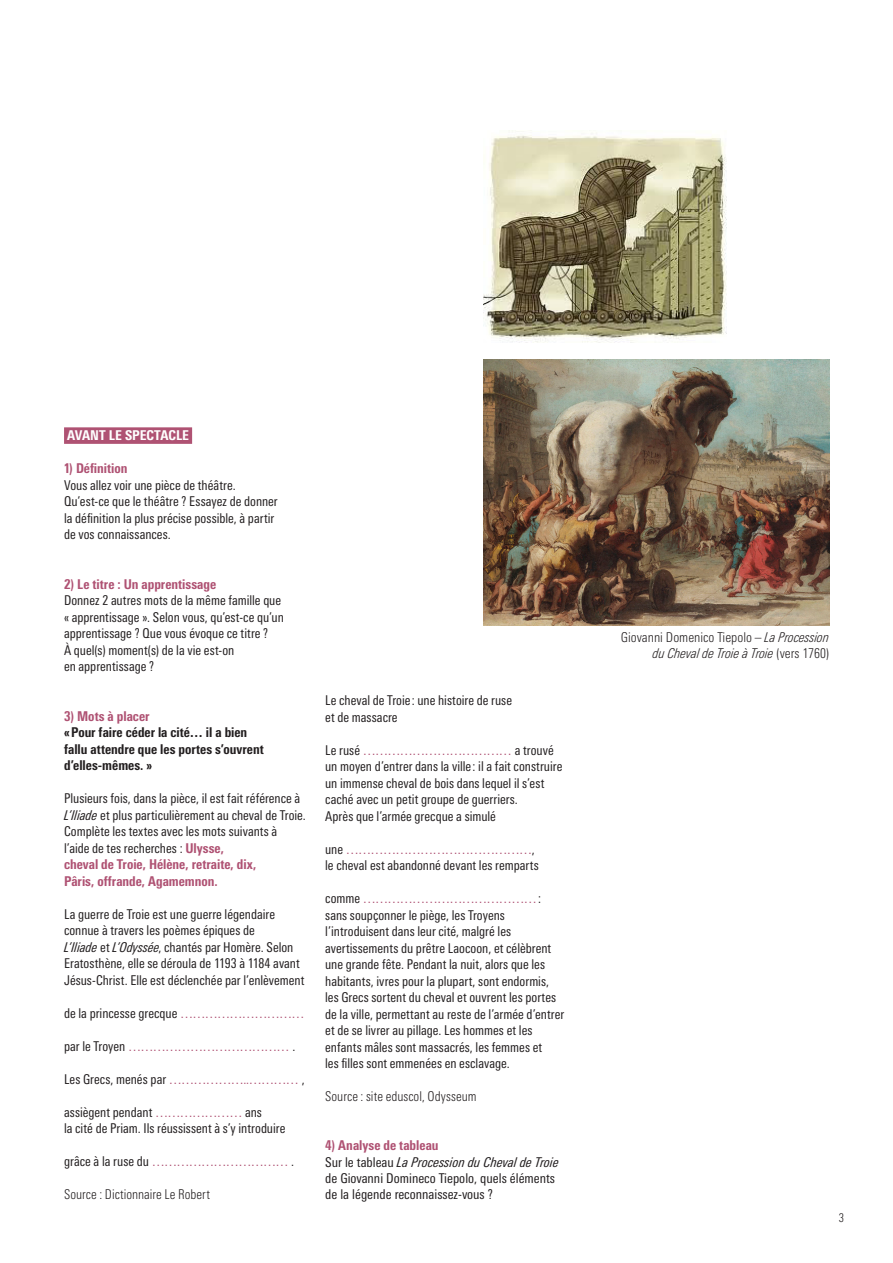
<style>
.page{position:relative;width:893px;height:1263px;background:#fff}
.page>*{position:absolute;margin:0;border:0;box-sizing:border-box;transform-origin:0 0}
._9_11_TEXTE{font:condensed 13.5px/16.5px "Univers Next Pro";color:#231f20}
._9_11_TEXTE-2{font:800 condensed 13.5px "Univers Next Pro";color:#af5273}
.t1{font:300 condensed 13.5px/16.2px "Univers Next Pro";color:#231f20;text-align:right}
._9_11_TEXTE-3{font:800 condensed 13.5px "Univers Next Pro";color:#231f20}
.t2{font:condensed 13.5px "Univers Next Pro";color:#af5273}
._9_11_TEXTE_BIBLE{font:800 condensed 13.5px "Univers Next Pro";color:#fff}
.t3{font:300 condensed 12px "Univers Next Pro";color:#231f20}
.s1{font-style:italic}
.s2{font-weight:800;color:#af5273}
.s3{color:#af5273}
.s4{color:#231f20}
</style>
<div class="page">
<div style="left:64px;top:427px;width:128px;height:17px;background:#af5273"></div>
<img style="left:484px;top:130px;width:243px;height:213px">
<img style="left:484px;top:359px;width:345px;height:266px">
<p class="_9_11_TEXTE_BIBLE" style="left:67px;top:427px;width:123px">AVANT LE SPECTACLE</p>
<p class="_9_11_TEXTE-2" style="left:64px;top:460px;width:65px">1) Définition</p>
<p class="_9_11_TEXTE" style="left:64px;top:476px;width:173px">Vous allez voir une pièce de théâtre.</p>
<p class="_9_11_TEXTE" style="left:64px;top:493px;width:215px">Qu’est-ce que le théâtre ? Essayez de donner</p>
<p class="_9_11_TEXTE" style="left:64px;top:509px;width:212px">la définition la plus précise possible, à partir</p>
<p class="_9_11_TEXTE" style="left:64px;top:526px;width:108px">de vos connaissances.</p>
<p class="_9_11_TEXTE-2" style="left:64px;top:576px;width:154px">2) Le titre : Un apprentissage</p>
<p class="_9_11_TEXTE" style="left:64px;top:592px;width:219px">Donnez 2 autres mots de la même famille que</p>
<p class="_9_11_TEXTE" style="left:64px;top:608px;width:221px">« apprentissage ». Selon vous, qu’est-ce qu’un apprentissage ? Que vous évoque ce titre ?</p>
<p class="_9_11_TEXTE" style="left:64px;top:641px;width:172px">À quel(s) moment(s) de la vie est-on</p>
<p class="_9_11_TEXTE" style="left:64px;top:658px;width:92px">en apprentissage ?</p>
<p class="_9_11_TEXTE-2" style="left:64px;top:708px;width:87px">3) Mots à placer</p>
<p class="_9_11_TEXTE-3" style="left:64px;top:724px;width:185px">«Pour faire céder la cité… il a bien</p>
<p class="_9_11_TEXTE-3" style="left:64px;top:741px;width:201px">fallu attendre que les portes s’ouvrent</p>
<p class="_9_11_TEXTE-3" style="left:64px;top:757px;width:90px">d’elles-mêmes. »</p>
<p class="_9_11_TEXTE" style="left:64px;top:790px;width:243px">Plusieurs fois, dans la pièce, il est fait référence à<br><span class="s1">L’Iliade</span> et plus particulièrement au cheval de Troie.</p>
<p class="_9_11_TEXTE" style="left:64px;top:823px;width:215px">Complète les textes avec les mots suivants à</p>
<p class="_9_11_TEXTE" style="left:64px;top:839px;width:161px">l’aide de tes recherches : <span class="s2">Ulysse,</span></p>
<p class="_9_11_TEXTE-2" style="left:64px;top:856px;width:194px">cheval de Troie, Hélène, retraite, dix,</p>
<p class="_9_11_TEXTE-2" style="left:64px;top:873px;width:155px">Pâris, offrande, Agamemnon.</p>
<p class="_9_11_TEXTE" style="left:64px;top:905px;width:212px">La guerre de Troie est une guerre légendaire connue à travers les poèmes épiques de</p>
<p class="_9_11_TEXTE" style="left:64px;top:938px;width:242px"><span class="s1">L’Iliade</span> et <span class="s1">L’Odyssée</span>, chantés par Homère. Selon<br>Eratosthène, elle se déroula de 1193 à 1184 avant<br>Jésus-Christ. Elle est déclenchée par l’enlèvement</p>
<p class="_9_11_TEXTE" style="left:64px;top:1004px;width:242px">de la princesse grecque <span class="s3">…………………………</span></p>
<p class="t2" style="left:64px;top:1038px;width:233px"><span class="s4">par le Troyen</span> ………………………………… <span class="s4">.</span></p>
<p class="_9_11_TEXTE" style="left:64px;top:1070px;width:242px">Les Grecs, menés par <span class="s3">………………..…………</span> ,</p>
<p class="_9_11_TEXTE" style="left:64px;top:1103px;width:199px">assiègent pendant <span class="s3">…………………</span> ans</p>
<p class="_9_11_TEXTE" style="left:64px;top:1120px;width:223px">la cité de Priam. Ils réussissent à s’y introduire</p>
<p class="_9_11_TEXTE" style="left:64px;top:1153px;width:232px">grâce à la ruse du <span class="s3">……………………………</span> .</p>
<p class="t1" style="left:64px;top:1186px;width:147px">Source : Dictionnaire Le Robert</p>
<p class="_9_11_TEXTE" style="left:325px;top:692px;width:188px">Le cheval de Troie: une histoire de ruse</p>
<p class="_9_11_TEXTE" style="left:325px;top:709px;width:74px">et de massacre</p>
<p class="_9_11_TEXTE" style="left:325px;top:742px;width:230px">Le rusé <span class="s3">………………………………</span> a trouvé</p>
<p class="_9_11_TEXTE" style="left:325px;top:758px;width:239px">un moyen d’entrer dans la ville: il a fait construire</p>
<p class="_9_11_TEXTE" style="left:325px;top:775px;width:221px">un immense cheval de bois dans lequel il s’est caché avec un petit groupe de guerriers.</p>
<p class="_9_11_TEXTE" style="left:325px;top:808px;width:172px">Après que l’armée grecque a simulé</p>
<p class="t2" style="left:325px;top:841px;width:211px"><span class="s4">une</span> ………………………………………<span class="s4">,</span></p>
<p class="_9_11_TEXTE" style="left:325px;top:857px;width:215px">le cheval est abandonné devant les remparts</p>
<p class="t2" style="left:325px;top:891px;width:217px"><span class="s4">comme</span> …………………………………… <span class="s4">:</span></p>
<p class="_9_11_TEXTE" style="left:325px;top:907px;width:228px">sans soupçonner le piège, les Troyens l’introduisent dans leur cité, malgré les avertissements du prêtre Laocoon, et célèbrent une grande fête. Pendant la nuit, alors que les habitants, ivres pour la plupart, sont endormis,</p>
<p class="_9_11_TEXTE" style="left:325px;top:989px;width:241px">les Grecs sortent du cheval et ouvrent les portes de la ville, permettant au reste de l’armée d’entrer et de se livrer au pillage. Les hommes et les enfants mâles sont massacrés, les femmes et</p>
<p class="_9_11_TEXTE" style="left:325px;top:1055px;width:186px">les filles sont emmenées en esclavage.</p>
<p class="t1" style="left:325px;top:1088px;width:153px">Source : site eduscol, Odysseum</p>
<p class="_9_11_TEXTE-2" style="left:325px;top:1137px;width:115px">4) Analyse de tableau</p>
<p class="_9_11_TEXTE" style="left:325px;top:1153px;width:235px">Sur le tableau <span class="s1">La Procession du Cheval de Troie </span>de Giovanni Domineco Tiepolo, quels éléments de la légende reconnaissez-vous ?</p>
<p class="t1" style="left:621px;top:629px;width:210px">Giovanni Domenico Tiepolo – <span class="s1">La Procession du Cheval de Troie à Troie</span> (vers 1760)</p>
<p class="t3" style="left:839px;top:1211px;width:7px">3</p>
</div>
